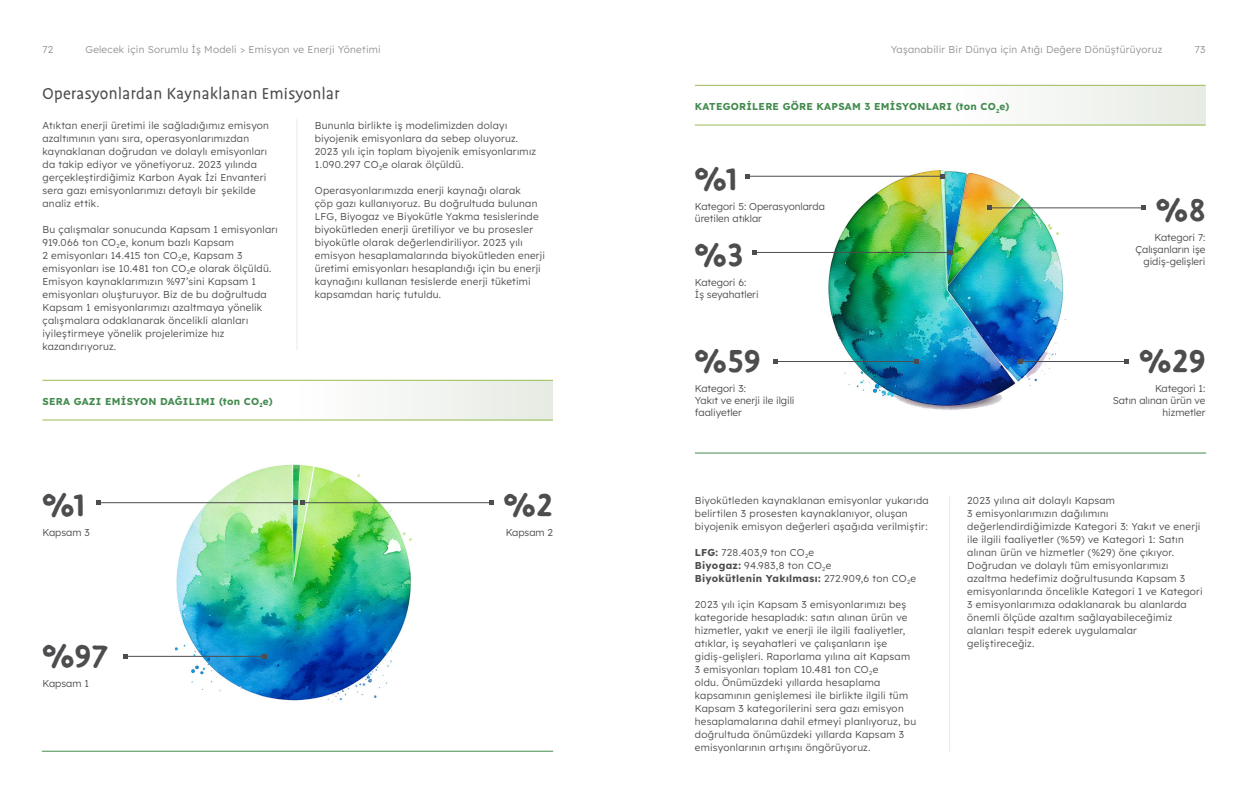
<style>
.page{position:relative;width:1248px;height:794px;background:#fff}
.page>*{position:absolute;margin:0;border:0;box-sizing:border-box;transform-origin:0 0}
.t1{font:700 36px/76.2px "Duper";color:#4d4d4f}
.t2{font:18px "Duper";letter-spacing:.025em;color:#4d4d4f}
.t3{font:300 10px/13px "Lexend";letter-spacing:.025em;color:#4d4d4f}
.t4{font:300 10px/12px "Lexend";color:#4d4d4f}
.t5{font:300 10px "Lexend";letter-spacing:.025em;color:#919396}
.t6{font:700 10px "Lexend";letter-spacing:.025em;color:#438b4e}
.s1{font-weight:700}
</style>
<div class="page">
<img style="left:153px;top:464px;width:280px;height:239px">
<hr style="left:125px;top:656px;width:139px;height:1px;background:#4d4d4f">
<svg style="left:123px;top:654px;width:4px;height:4px"></svg>
<svg style="left:262px;top:654px;width:4px;height:4px"></svg>
<hr style="left:99px;top:502px;width:196px;height:1px;background:#4d4d4f">
<svg style="left:97px;top:501px;width:4px;height:4px"></svg>
<hr style="left:302px;top:502px;width:190px;height:1px;background:#4d4d4f">
<svg style="left:293px;top:501px;width:11px;height:4px"></svg>
<svg style="left:490px;top:501px;width:4px;height:4px"></svg>
<img style="left:805px;top:170px;width:281px;height:240px">
<hr style="left:775px;top:361px;width:141px;height:1px;background:#4d4d4f">
<svg style="left:773px;top:359px;width:4px;height:4px"></svg>
<svg style="left:914px;top:359px;width:4px;height:4px"></svg>
<hr style="left:748px;top:176px;width:194px;height:1px;background:#4d4d4f">
<svg style="left:746px;top:174px;width:4px;height:4px"></svg>
<svg style="left:940px;top:174px;width:4px;height:4px"></svg>
<hr style="left:754px;top:252px;width:196px;height:1px;background:#4d4d4f">
<svg style="left:752px;top:250px;width:4px;height:4px"></svg>
<svg style="left:948px;top:250px;width:4px;height:4px"></svg>
<hr style="left:988px;top:207px;width:155px;height:1px;background:#4d4d4f">
<svg style="left:986px;top:206px;width:4px;height:4px"></svg>
<svg style="left:1141px;top:206px;width:4px;height:4px"></svg>
<hr style="left:1020px;top:361px;width:106px;height:1px;background:#4d4d4f">
<svg style="left:1018px;top:359px;width:4px;height:4px"></svg>
<svg style="left:1124px;top:359px;width:4px;height:4px"></svg>
<div style="left:950px;top:85px;width:255px;height:40px;background:linear-gradient(to right,#fff,#e6ebe3)"></div>
<div style="left:298px;top:380px;width:255px;height:40px;background:linear-gradient(to right,#fefefe,#e6ebe3)"></div>
<hr style="left:694px;top:85px;width:511px;height:1px;background:#9abc53">
<hr style="left:694px;top:125px;width:511px;height:1px;background:#9abc53">
<hr style="left:42px;top:380px;width:511px;height:1px;background:#9abc53">
<hr style="left:42px;top:420px;width:511px;height:1px;background:#9abc53">
<hr style="left:42px;top:751px;width:511px;height:1px;background:#438b4e">
<hr style="left:694px;top:453px;width:511px;height:1px;background:#438b4e">
<hr style="left:949px;top:496px;width:1px;height:255px;background:#eaeaeb">
<hr style="left:296px;top:119px;width:1px;height:231px;background:#eaeaeb">
<p class="t5" style="left:85px;top:42px;width:297px">Gelecek için Sorumlu İş Modeli &gt; Emisyon ve Enerji Yönetimi</p>
<h2 class="t2" style="left:42px;top:84px;width:298px">Operasyonlardan Kaynaklanan Emisyonlar</h2>
<p class="t5" style="left:43px;top:42px;width:12px">72</p>
<p class="t5" style="left:890px;top:42px;width:273px">Yaşanabilir Bir Dünya için Atığı Değere Dönüştürüyoruz</p>
<p class="t5" style="left:1194px;top:42px;width:12px">73</p>
<p class="t6" style="left:694px;top:99px;width:316px">KATEGORİLERE GÖRE KAPSAM 3 EMİSYONLARI (ton CO<sub>2</sub>e)</p>
<p class="t3" style="left:42px;top:118px;width:228px">Atıktan enerji üretimi ile sağladığımız emisyon azaltımının yanı sıra, operasyonlarımızdan kaynaklanan doğrudan ve dolaylı emisyonları da takip ediyor ve yönetiyoruz. 2023 yılında gerçekleştirdiğimiz Karbon Ayak İzi Envanteri sera gazı emisyonlarımızı detaylı bir şekilde analiz ettik.</p>
<p class="t3" style="left:42px;top:222px;width:237px">Bu çalışmalar sonucunda Kapsam 1 emisyonları 919.066 ton CO<sub>2</sub>e, konum bazlı Kapsam<br>2 emisyonları 14.415 ton CO<sub>2</sub>e, Kapsam 3 emisyonları ise 10.481 ton CO<sub>2</sub>e olarak ölçüldü.<br>Emisyon kaynaklarımızın %97’sini Kapsam 1 emisyonları oluşturuyor. Biz de bu doğrultuda Kapsam 1 emisyonlarımızı azaltmaya yönelik çalışmalara odaklanarak öncelikli alanları iyileştirmeye yönelik projelerimize hız kazandırıyoruz.</p>
<p class="t6" style="left:42px;top:394px;width:231px">SERA GAZI EMİSYON DAĞILIMI (ton CO<sub>2</sub>e)</p>
<p class="t3" style="left:315px;top:118px;width:223px">Bununla birlikte iş modelimizden dolayı biyojenik emisyonlara da sebep oluyoruz.<br>2023 yılı için toplam biyojenik emisyonlarımız 1.090.297 CO<sub>2</sub>e olarak ölçüldü.</p>
<p class="t3" style="left:315px;top:183px;width:232px">Operasyonlarımızda enerji kaynağı olarak<br>çöp gazı kullanıyoruz. Bu doğrultuda bulunan LFG, Biyogaz ve Biyokütle Yakma tesislerinde biyokütleden enerji üretiliyor ve bu prosesler biyokütle olarak değerlendiriliyor. 2023 yılı emisyon hesaplamalarında biyokütleden enerji üretimi emisyonları hesaplandığı için bu enerji kaynağını kullanan tesislerde enerji tüketimi kapsamdan hariç tutuldu.</p>
<h1 class="t1" style="left:42px;top:468px;width:43px">%1</h1>
<h1 class="t1" style="left:504px;top:468px;width:51px">%2</h1>
<p class="t3" style="left:42px;top:525px;width:49px">Kapsam 3</p>
<p class="t3" style="left:505px;top:525px;width:49px">Kapsam 2</p>
<h1 class="t1" style="left:42px;top:619px;width:66px">%97</h1>
<p class="t3" style="left:42px;top:676px;width:48px">Kapsam 1</p>
<h1 class="t1" style="left:694px;top:141px;width:50px">%1 %3</h1>
<p class="t4" style="left:694px;top:199px;width:131px">Kategori 5: Operasyonlarda üretilen atıklar</p>
<p class="t4" style="left:694px;top:275px;width:65px">Kategori 6:<br>İş seyahatleri</p>
<h1 class="t1" style="left:694px;top:324px;width:67px">%59</h1>
<p class="t4" style="left:694px;top:382px;width:101px">Kategori 3:<br>Yakıt ve enerji ile ilgili faaliyetler</p>
<p class="t3" style="left:694px;top:493px;width:235px">Biyokütleden kaynaklanan emisyonlar yukarıda belirtilen 3 prosesten kaynaklanıyor, oluşan biyojenik emisyon değerleri aşağıda verilmiştir:</p>
<p class="t3" style="left:694px;top:545px;width:223px"><span class="s1">LFG:</span> 728.403,9 ton CO<sub>2</sub>e<br><span class="s1">Biyogaz:</span> 94.983,8 ton CO<sub>2</sub>e<br><span class="s1">Biyokütlenin Yakılması:</span> 272.909,6 ton CO<sub>2</sub>e</p>
<p class="t3" style="left:694px;top:597px;width:223px">2023 yılı için Kapsam 3 emisyonlarımızı beş kategoride hesapladık: satın alınan ürün ve hizmetler, yakıt ve enerji ile ilgili faaliyetler, atıklar, iş seyahatleri ve çalışanların işe gidiş-gelişleri. Raporlama yılına ait Kapsam 3 emisyonları toplam 10.481 ton CO<sub>2</sub>e<br>oldu. Önümüzdeki yıllarda hesaplama kapsamının genişlemesi ile birlikte ilgili tüm Kapsam 3 kategorilerini sera gazı emisyon hesaplamalarına dahil etmeyi planlıyoruz, bu doğrultuda önümüzdeki yıllarda Kapsam 3 emisyonlarının artışını öngörüyoruz.</p>
<h1 class="t1" style="left:1156px;top:173px;width:51px">%8</h1>
<p class="t4" style="left:1135px;top:231px;width:72px;text-align:right">Kategori 7:<br>Çalışanların işe gidiş-gelişleri</p>
<h1 class="t1" style="left:1139px;top:324px;width:68px">%29</h1>
<p class="t4" style="left:1112px;top:382px;width:94px;text-align:right">Kategori 1:<br>Satın alınan ürün ve hizmetler</p>
<p class="t3" style="left:967px;top:493px;width:237px">2023 yılına ait dolaylı Kapsam<br>3 emisyonlarımızın dağılımını değerlendirdiğimizde Kategori 3: Yakıt ve enerji ile ilgili faaliyetler (%59) ve Kategori 1: Satın alınan ürün ve hizmetler (%29) öne çıkıyor.<br>Doğrudan ve dolaylı tüm emisyonlarımızı azaltma hedefimiz doğrultusunda Kapsam 3 emisyonlarında öncelikle Kategori 1 ve Kategori 3 emisyonlarımıza odaklanarak bu alanlarda önemli ölçüde azaltım sağlayabileceğimiz alanları tespit ederek uygulamalar geliştireceğiz.</p>
</div>
